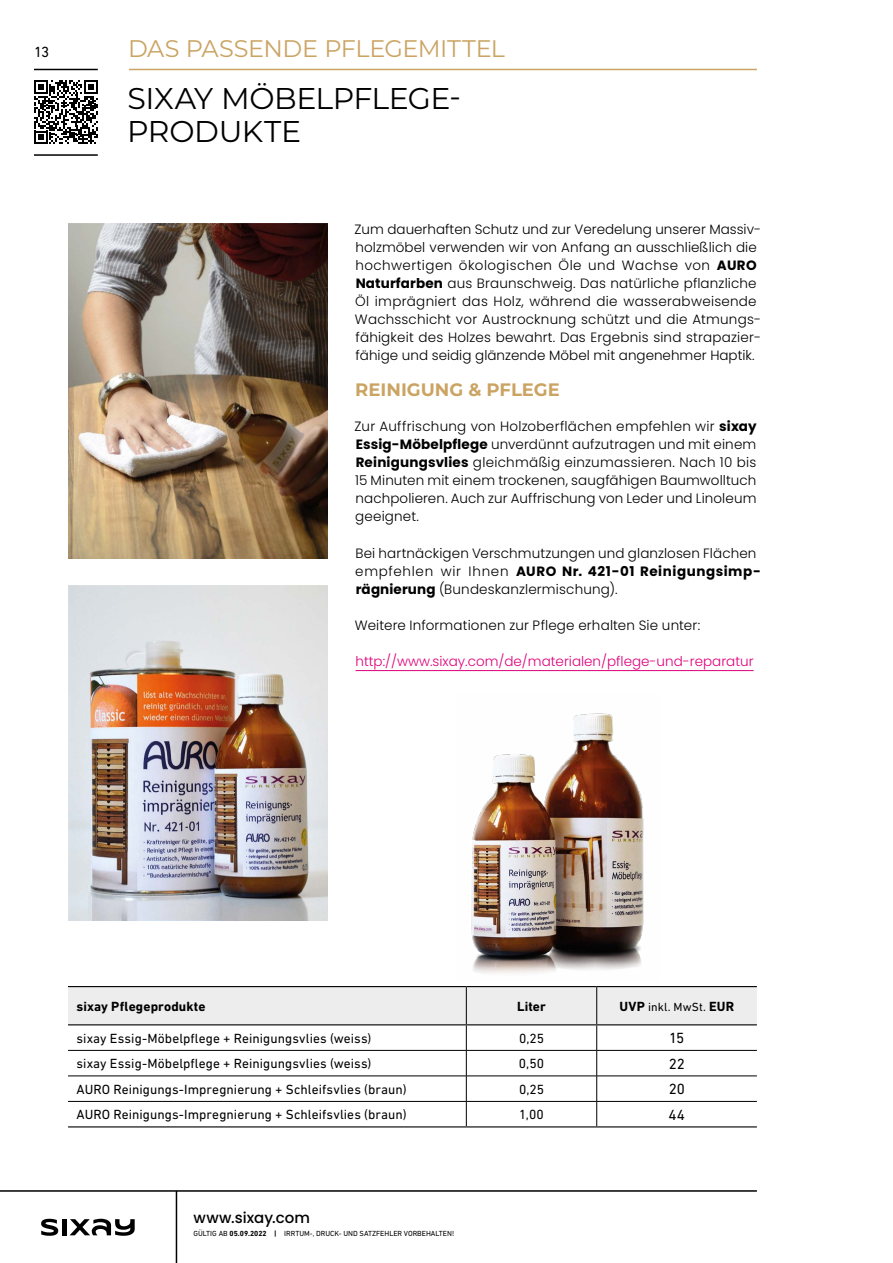
<style>
.page{position:relative;width:893px;height:1263px;background:#fff}
.page>*{position:absolute;margin:0;border:0;box-sizing:border-box;transform-origin:0 0}
.t1{font:30px/33px "Montserrat";letter-spacing:-.015em;color:#000}
.t2{font:24px "Montserrat";letter-spacing:-.02em;color:#cba463}
.t3{font:700 18px "Montserrat";color:#cba463}
.t4{font:500 15px "Poppins";letter-spacing:.005em;color:#000}
.t5{font:15px "DIN Next LT Pro";letter-spacing:-.01em;color:#000}
.t6{font:300 13.5px/18px "Poppins";letter-spacing:.01em;color:#000}
.t7{font:13.5px "DIN Next LT Pro";letter-spacing:.005em;color:#000}
.t8{font:300 13.5px "Poppins";color:#de007a}
.t9{font:700 13.5px "DIN Next LT Pro";letter-spacing:.01em;color:#000}
.t10{font:12px "DIN Next LT Pro";letter-spacing:.005em;color:#000}
.t11{font:7.5px "DIN Next LT Pro";color:#000}
.s1{font-weight:700}
.s2{font-weight:700;font-size:13.5px}
</style>
<div class="page">
<hr style="left:355px;top:670px;width:399px;height:1px;background:#de007a">
<img style="left:68px;top:224px;width:260px;height:334px">
<img style="left:68px;top:586px;width:260px;height:334px">
<img style="left:471px;top:713px;width:173px;height:261px">
<svg style="left:68px;top:987px;width:689px;height:139px"></svg>
<hr style="left:68px;top:986px;width:398px;height:1px;background:#000">
<hr style="left:466px;top:986px;width:131px;height:1px;background:#000">
<hr style="left:597px;top:986px;width:160px;height:1px;background:#000">
<hr style="left:68px;top:1024px;width:398px;height:1px;background:#000">
<hr style="left:466px;top:1024px;width:131px;height:1px;background:#000">
<hr style="left:597px;top:1024px;width:160px;height:1px;background:#000">
<hr style="left:68px;top:1101px;width:398px;height:1px;background:#000">
<hr style="left:466px;top:1101px;width:131px;height:1px;background:#000">
<hr style="left:597px;top:1101px;width:160px;height:1px;background:#000">
<hr style="left:68px;top:1126px;width:398px;height:1px;background:#000">
<hr style="left:466px;top:1126px;width:131px;height:1px;background:#000">
<hr style="left:597px;top:1126px;width:160px;height:1px;background:#000">
<hr style="left:34px;top:69px;width:64px;height:1px;background:#000">
<hr style="left:34px;top:154px;width:64px;height:2px;background:#000">
<hr style="left:129px;top:69px;width:628px;height:1px;background:#cba463">
<svg style="left:34px;top:80px;width:64px;height:64px"></svg>
<hr style="left:176px;top:1191px;width:1px;height:72px;background:#000">
<hr style="left:0;top:1190px;width:757px;height:2px;background:#000">
<svg style="left:41px;top:1219px;width:17px;height:17px"></svg>
<div style="left:62px;top:1219px;width:5px;height:16px;background:#000"></div>
<svg style="left:70px;top:1219px;width:65px;height:17px"></svg>
<p class="t5" style="left:34px;top:44px;width:17px">13</p>
<h2 class="t2" style="left:128px;top:32px;width:378px">DAS PASSENDE PFLEGEMITTEL</h2>
<h1 class="t1" style="left:127px;top:81px;width:335px">SIXAY MÖBELPFLEGE-<br>PRODUKTE</h1>
<p class="t6" style="left:355px;top:220px;width:408px">Zum dauerhaften Schutz und zur Veredelung unserer Massiv&shy;holzmöbel verwenden wir von Anfang an ausschließlich die hochwertigen ökologischen Öle und Wachse von <span class="s1">AURO Naturfarben</span> aus Braunschweig. Das natürliche pflanzliche Öl imprägniert das Holz, während die wasserabweisende Wachsschicht vor Austrocknung schützt und die Atmungs&shy;fähigkeit des Holzes bewahrt. Das Ergebnis sind strapazier&shy;fähige und seidig glänzende Möbel mit angenehmer Haptik.</p>
<h3 class="t3" style="left:355px;top:377px;width:206px">REINIGUNG &amp; PFLEGE</h3>
<p class="t6" style="left:355px;top:417px;width:404px;text-align:justify">Zur Auffrischung von Holzoberflächen empfehlen wir <span class="s1">sixay Essig-Möbelpflege</span> unverdünnt aufzutragen und mit einem <span class="s1">Reinigungsvlies</span> gleichmäßig einzumassieren. Nach 10 bis 15 Minuten mit einem trockenen, saugfähigen Baumwolltuch nachpolieren. Auch zur Auffrischung von Leder und Linoleum geeignet.</p>
<p class="t6" style="left:355px;top:544px;width:405px">Bei hartnäckigen Verschmutzungen und glanzlosen Flächen empfehlen wir Ihnen <span class="s1">AURO Nr. 421-01 Reinigungsimp&shy;rägnierung</span> (Bundeskanzlermischung).</p>
<p class="t6" style="left:355px;top:616px;width:347px">Weitere Informationen zur Pflege erhalten Sie unter:</p>
<p class="t8" style="left:355px;top:653px;width:400px">http://www.sixay.com/de/materialen/pflege-und-reparatur</p>
<p class="t9" style="left:77px;top:998px;width:130px">sixay Pflegeprodukte</p>
<p class="t9" style="left:517px;top:998px;width:30px">Liter</p>
<p class="t10" style="left:619px;top:1000px;width:116px"><span class="s2">UVP</span> inkl. MwSt. <span class="s2">EUR</span></p>
<p class="t7" style="left:77px;top:1030px;width:296px">sixay Essig-Möbelpflege + Reinigungsvlies (weiss)</p>
<p class="t7" style="left:519px;top:1030px;width:27px">0,25</p>
<p class="t5" style="left:669px;top:1029px;width:17px">15</p>
<p class="t7" style="left:77px;top:1056px;width:296px">sixay Essig-Möbelpflege + Reinigungsvlies (weiss)</p>
<p class="t7" style="left:519px;top:1056px;width:27px">0,50</p>
<p class="t5" style="left:669px;top:1055px;width:18px">22</p>
<p class="t7" style="left:77px;top:1081px;width:332px">AURO Reinigungs-Impregnierung + Schleifsvlies (braun)</p>
<p class="t7" style="left:519px;top:1081px;width:27px">0,25</p>
<p class="t5" style="left:669px;top:1080px;width:18px">20</p>
<p class="t7" style="left:77px;top:1107px;width:332px">AURO Reinigungs-Impregnierung + Schleifsvlies (braun)</p>
<p class="t7" style="left:519px;top:1107px;width:26px">1,00</p>
<p class="t5" style="left:669px;top:1106px;width:18px">44</p>
<p class="t4" style="left:193px;top:1209px;width:118px">www.sixay.com</p>
<p class="t11" style="left:193px;top:1229px;width:262px">GÜLTIG AB <span class="s1">05.09.2022 |</span> IRRTUM-, DRUCK- UND SATZFEHLER VORBEHALTEN!</p>
</div>
